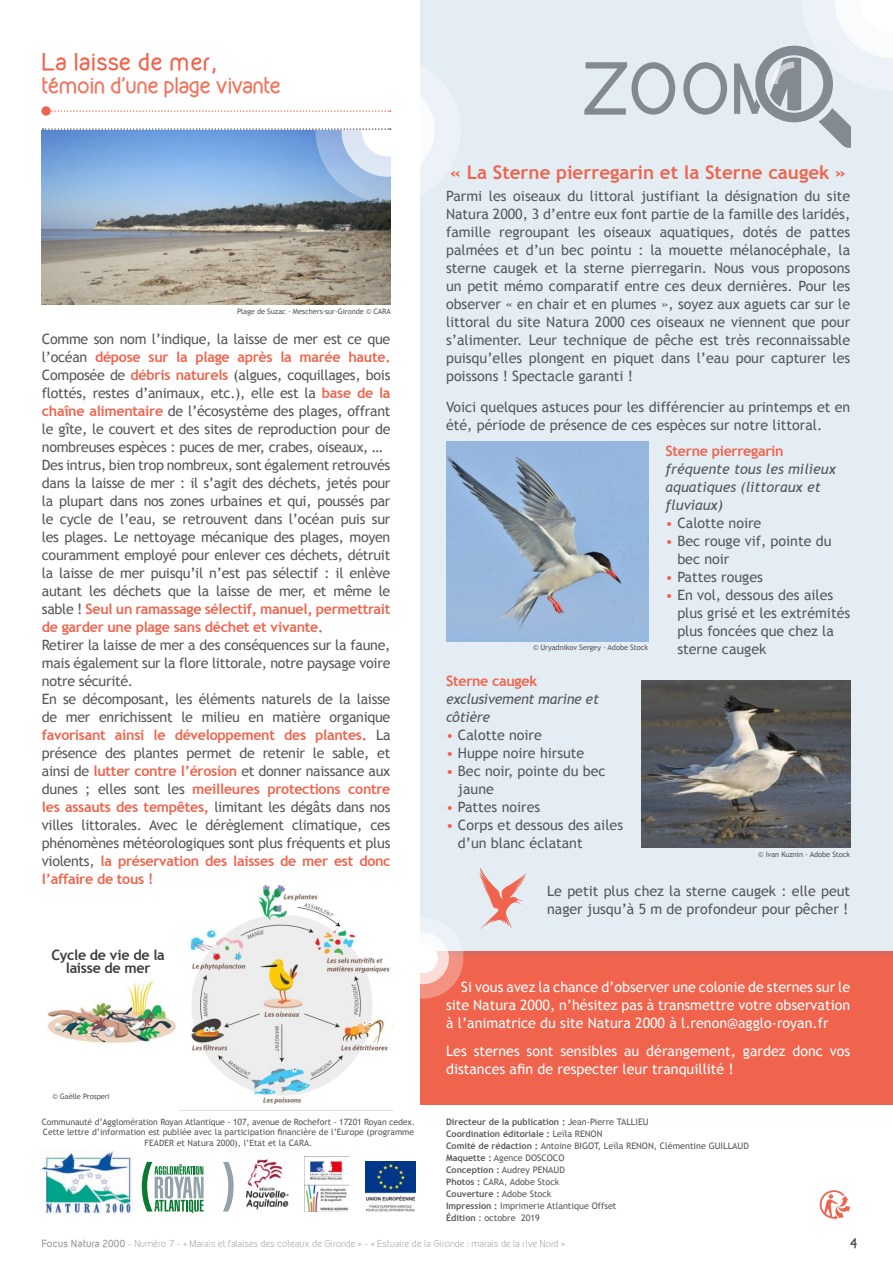
<style>
.page{position:relative;width:893px;height:1263px;background:#fff}
.page>*{position:absolute;margin:0;border:0;box-sizing:border-box;transform-origin:0 0}
.t1{font:700 21px "Kirvy";letter-spacing:-.01em;color:#f0644d}
.TITRE_ARTICLE{font:700 19.5px "Kirvy";letter-spacing:-.04em;color:#f1745f}
.t2{font:700 18.75px "Trebuchet MS";color:#f0644d}
.t3{font:14.25px/18px "Trebuchet MS";color:#57585a}
.t4{font:14.25px/18px "Trebuchet MS";color:#fff;text-align:justify}
.t5{font:italic 14.25px/18px "Trebuchet MS";color:#57585a}
.t6{font:700 14.25px "Trebuchet MS";letter-spacing:-.02em;color:#f0644d}
.t7{font:italic 14.25px/18px "Trebuchet MS";letter-spacing:-.02em;color:#57585a}
.t8{font:700 14.25px/13.5px "Trebuchet MS";letter-spacing:-.02em;color:#413b3b;text-align:center}
.t9{font:700 12px "Kirvy";color:#3f3f40}
.t10{font:9px "Trebuchet MS";color:#57585a}
.t11{font:300 9px "Kirvy";letter-spacing:-.01em;color:#939598}
.t12{font:700 9px "Trebuchet MS";color:#57585a}
.t13{font:8.7px/10.5px "Trebuchet MS";color:#57585a;text-align:center}
.t14{font:7.5px "Trebuchet MS";letter-spacing:-.01em;color:#57585a}
.s1{font-weight:700;color:#f0644d}
.s2{color:#f0644d}
.s3{font-weight:400}
.s4{font-weight:700}
</style>
<div class="page">
<div style="left:420px;top:951px;width:472px;height:153px;background:#f0644d"></div>
<img style="left:40px;top:1150px;width:92px;height:64px">
<svg style="left:223px;top:1162px;width:11px;height:49px"></svg>
<svg style="left:142px;top:1162px;width:61px;height:50px"></svg>
<img style="left:304px;top:1157px;width:44px;height:54px">
<div style="left:420px;top:0;width:472px;height:954px;background:#e4edf4"></div>
<svg style="left:584px;top:62px;width:91px;height:53px"></svg>
<svg style="left:683px;top:62px;width:44px;height:53px"></svg>
<img style="left:446px;top:442px;width:202px;height:199px">
<img style="left:641px;top:680px;width:209px;height:168px">
<img style="left:365px;top:1161px;width:50px;height:50px">
<img style="left:245px;top:1154px;width:44px;height:56px">
<svg style="left:819px;top:1190px;width:31px;height:30px"></svg>
<svg style="left:382px;top:918px;width:81px;height:80px"></svg>
<svg style="left:397px;top:932px;width:52px;height:52px"></svg>
<div style="left:408px;top:943px;width:30px;height:30px;background:#fff;border-radius:50%"></div>
<svg style="left:479px;top:868px;width:47px;height:61px"></svg>
<img style="left:42px;top:130px;width:348px;height:174px">
<svg style="left:315px;top:57px;width:146px;height:146px"></svg>
<svg style="left:341px;top:83px;width:94px;height:94px"></svg>
<div style="left:361px;top:103px;width:54px;height:53px;background:#fff;border-radius:50%"></div>
<svg style="left:51px;top:110px;width:340px;height:2px"></svg>
<svg style="left:43px;top:128px;width:348px;height:2px"></svg>
<svg style="left:41px;top:106px;width:10px;height:10px"></svg>
<img style="left:189px;top:885px;width:203px;height:219px">
<img style="left:47px;top:980px;width:130px;height:64px">
<svg style="left:734px;top:0;width:159px;height:148px"></svg>
<p class="t1" style="left:42px;top:49px;width:175px">La laisse de mer,</p>
<p class="TITRE_ARTICLE" style="left:42px;top:74px;width:241px">témoin d'une plage vivante</p>
<p class="t14" style="left:237px;top:307px;width:155px">Plage de Suzac - Meschers-sur-Gironde © CARA</p>
<p class="t3" style="left:42px;top:330px;width:350px;text-align:justify">Comme son nom l’indique, la laisse de mer est ce que l’océan <span class="s1">dépose sur la plage après la marée haute.<br></span>Composée de <span class="s1">débris naturels</span> (algues, coquillages, bois flottés, restes d’animaux, etc.), elle est la <span class="s1">base de la chaîne alimentaire</span> de l’écosystème des plages, offrant le gîte, le couvert et des sites de reproduction pour de nombreuses espèces : puces de mer, crabes, oiseaux, …</p>
<p class="t3" style="left:42px;top:456px;width:350px;text-align:justify">Des intrus, bien trop nombreux, sont également retrouvés dans la laisse de mer : il s’agit des déchets, jetés pour la plupart dans nos zones urbaines et qui, poussés par le cycle de l’eau, se retrouvent dans l’océan puis sur les plages. Le nettoyage mécanique des plages, moyen couramment employé pour enlever ces déchets, détruit la laisse de mer puisqu’il n’est pas sélectif : il enlève autant les déchets que la laisse de mer, et même le sable ! <span class="s1">Seul un ramassage sélectif, manuel, permettrait de garder une plage sans déchet et vivante.</span></p>
<p class="t3" style="left:42px;top:636px;width:350px;text-align:justify">Retirer la laisse de mer a des conséquences sur la faune, mais également sur la flore littorale, notre paysage voire notre sécurité.</p>
<p class="t3" style="left:42px;top:690px;width:350px;text-align:justify">En se décomposant, les éléments naturels de la laisse de mer enrichissent le milieu en matière organique <span class="s1">favorisant ainsi le développement des plantes.</span> La présence des plantes permet de retenir le sable, et ainsi de <span class="s1">lutter contre l’érosion</span> et donner naissance aux dunes ; elles sont les <span class="s1">meilleures protections contre les assauts des tempêtes,</span> limitant les dégâts dans nos villes littorales. Avec le dérèglement climatique, ces phénomènes météorologiques sont plus fréquents et plus violents, <span class="s1">la préservation des laisses de mer est donc l’affaire de tous !</span></p>
<p class="t8" style="left:51px;top:947px;width:115px">Cycle de vie de la laisse de mer</p>
<p class="t14" style="left:52px;top:1092px;width:59px">© Gaëlle Prosperi</p>
<p class="t13" style="left:42px;top:1116px;width:375px">Communauté d’Agglomération Royan Atlantique - 107, avenue de Rochefort - 17201 Royan cedex.</p>
<p class="t13" style="left:43px;top:1127px;width:373px">Cette lettre d’information est publiée avec la participation financière de l’Europe (programme<br>FEADER et Natura 2000), l’Etat et la CARA.</p>
<p class="t2" style="left:450px;top:161px;width:397px">« La Sterne pierregarin et la Sterne caugek »</p>
<p class="t3" style="left:446px;top:187px;width:405px;text-align:justify">Parmi les oiseaux du littoral justifiant la désignation du site Natura 2000, 3 d’entre eux font partie de la famille des laridés, famille regroupant les oiseaux aquatiques, dotés de pattes palmées et d’un bec pointu : la mouette mélanocéphale, la sterne caugek et la sterne pierregarin. Nous vous proposons un petit mémo comparatif entre ces deux dernières. Pour les observer « en chair et en plumes », soyez aux aguets car sur le littoral du site Natura 2000 ces oiseaux ne viennent que pour s’alimenter. Leur technique de pêche est très reconnaissable puisqu’elles plongent en piquet dans l’eau pour capturer les poissons ! Spectacle garanti !</p>
<p class="t3" style="left:446px;top:398px;width:405px">Voici quelques astuces pour les différencier au printemps et en été, période de présence de ces espèces sur notre littoral.</p>
<p class="t6" style="left:665px;top:442px;width:119px">Sterne pierregarin</p>
<p class="t5" style="left:665px;top:460px;width:172px">fréquente tous les milieux aquatiques (littoraux et fluviaux)</p>
<p class="t3" style="left:665px;top:514px;width:97px"><span class="s2">•</span> Calotte noire</p>
<p class="t3" style="left:677px;top:532px;width:156px;text-indent:-12px"><span class="s2">•</span> Bec rouge vif, pointe du bec noir</p>
<p class="t3" style="left:665px;top:568px;width:99px"><span class="s2">•</span> Pattes rouges</p>
<p class="t3" style="left:677px;top:586px;width:174px;text-indent:-12px"><span class="s2">•</span> En vol, dessous des ailes plus grisé et les extrémités plus foncées que chez la sterne caugek</p>
<p class="t6" style="left:446px;top:672px;width:93px">Sterne caugek</p>
<p class="t7" style="left:446px;top:690px;width:154px">exclusivement marine et côtière</p>
<p class="t3" style="left:446px;top:726px;width:97px"><span class="s2">•</span> Calotte noire</p>
<p class="t3" style="left:446px;top:744px;width:140px"><span class="s2">•</span> Huppe noire hirsute</p>
<p class="t3" style="left:458px;top:762px;width:149px;text-indent:-12px"><span class="s2">•</span> Bec noir, pointe du bec jaune</p>
<p class="t3" style="left:446px;top:798px;width:96px"><span class="s2">•</span> Pattes noires</p>
<p class="t3" style="left:458px;top:816px;width:167px;text-indent:-12px"><span class="s2">•</span> Corps et dessous des ailes d’un blanc éclatant</p>
<p class="t14" style="left:533px;top:643px;width:117px">© Uryadnikov Sergey - Adobe Stock</p>
<p class="t14" style="left:758px;top:850px;width:93px">© Ivan Kuznin - Adobe Stock</p>
<p class="t3" style="left:547px;top:882px;width:304px">Le petit plus chez la sterne caugek : elle peut nager jusqu’à 5 m de profondeur pour pêcher !</p>
<p class="t4" style="left:446px;top:978px;width:405px;text-indent:15px">Si vous avez la chance d’observer une colonie de sternes sur le site Natura 2000, n’hésitez pas à transmettre votre observation à l’animatrice du site Natura 2000 à l.renon@agglo-royan.fr</p>
<p class="t4" style="left:446px;top:1042px;width:405px">Les sternes sont sensibles au dérangement, gardez donc vos distances afin de respecter leur tranquillité !</p>
<p class="t12" style="left:446px;top:1116px;width:204px">Directeur de la publication : <span class="s3">Jean-Pierre TALLIEU</span></p>
<p class="t12" style="left:446px;top:1128px;width:158px">Coordination éditoriale : <span class="s3">Leïla RENON</span></p>
<p class="t10" style="left:446px;top:1140px;width:304px"><span class="s4">Comité de rédaction :</span> Antoine BIGOT, Leïla RENON, Clémentine GUILLAUD</p>
<p class="t10" style="left:446px;top:1152px;width:120px"><span class="s4">Maquette :</span> Agence DOSCOCO</p>
<p class="t10" style="left:446px;top:1164px;width:120px"><span class="s4">Conception :</span> Audrey PENAUD</p>
<p class="t10" style="left:446px;top:1176px;width:115px"><span class="s4">Photos :</span> CARA, Adobe Stock</p>
<p class="t12" style="left:446px;top:1188px;width:107px">Couverture : <span class="s3">Adobe Stock</span></p>
<p class="t10" style="left:446px;top:1200px;width:172px"><span class="s4">Impression :</span> Imprimerie Atlantique Offset</p>
<p class="t10" style="left:446px;top:1212px;width:95px"><span class="s4">Édition</span> : octobre 2019</p>
<p class="t11" style="left:42px;top:1238px;width:524px"><span class="s4">Focus Natura 2000</span> - Numéro 7 - « Marais et falaises des coteaux de Gironde » - « Estuaire de la Gironde : marais de la rive Nord »</p>
<p class="t9" style="left:850px;top:1236px;width:9px">4</p>
</div>
